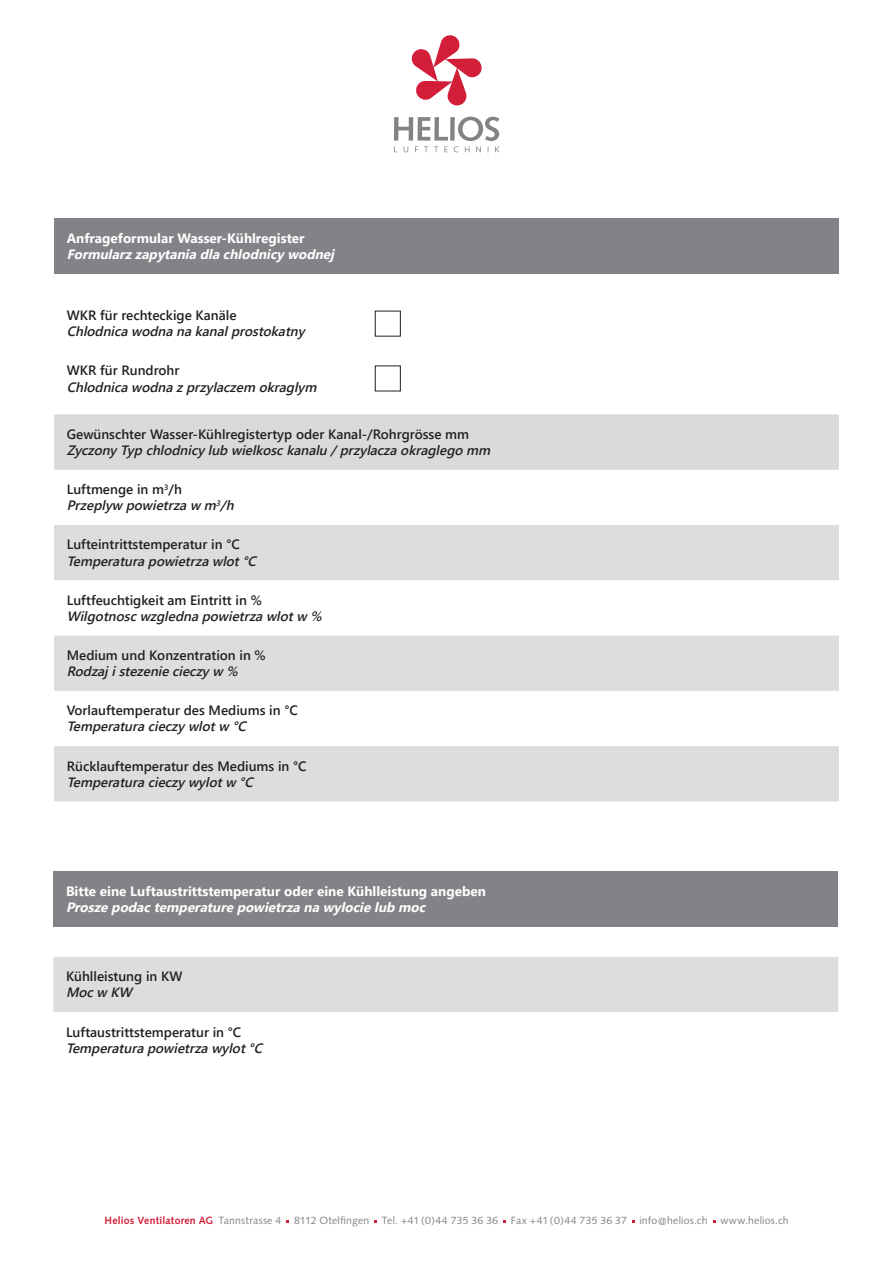
<style>
.page{position:relative;width:893px;height:1263px;background:#fff}
.page>*{position:absolute;margin:0;border:0;box-sizing:border-box;transform-origin:0 0}
.t1{font:italic 600 13.5px/16.2px "Segoe UI";color:#231f20}
.t2{font:600 13.5px/16.2px "Segoe UI";color:#231f20}
.t3{font:700 13.5px/16.2px "Segoe UI";color:#fff}
.t4{font:italic 700 13.5px "Segoe UI";color:#fff}
.t5{font:10.5px "Syntax";letter-spacing:.015em;color:#818386}
.s1{font-style:normal}
.s2{font-style:italic}
.s3{font-weight:700;color:#d21e38}
</style>
<div class="page">
<svg style="left:411px;top:35px;width:71px;height:70px"></svg>
<div style="left:450px;top:117px;width:5px;height:24px;background:#818386"></div>
<svg style="left:394px;top:117px;width:54px;height:35px"></svg>
<svg style="left:454px;top:117px;width:45px;height:35px"></svg>
<div style="left:54px;top:219px;width:785px;height:55px;background:#818386"></div>
<div style="left:54px;top:414px;width:785px;height:56px;background:#d9dadc"></div>
<svg style="left:54px;top:525px;width:785px;height:276px;fill:#dcdddf"></svg>
<div style="left:53px;top:872px;width:785px;height:55px;background:#818386"></div>
<div style="left:53px;top:957px;width:785px;height:55px;background:#dcdddf"></div>
<div style="left:375px;top:311px;width:26px;height:25px;border:1px solid #231f20"></div>
<div style="left:375px;top:366px;width:26px;height:25px;border:1px solid #231f20"></div>
<p class="t3" style="left:67px;top:229px;width:239px">Anfrageformular Wasser-Kühlregister</p>
<p class="t4" style="left:67px;top:242px;width:270px">Formularzzapytaniadlachlodnicywodnej</p>
<p class="t1" style="left:67px;top:306px;width:244px"><span class="s1">WKR für rechteckige Kanäle<br></span>Chlodnicawodnanakanalprostokatny</p>
<p class="t1" style="left:67px;top:361px;width:256px"><span class="s1">WKR für Rundrohr<br></span>Chlodnicawodnazprzylaczem okraglym</p>
<p class="t1" style="left:67px;top:425px;width:430px"><span class="s1">Gewünschter Wasser-Kühlregistertyp oder Kanal-/Rohrgrösse mm<br></span>ZyczonyTypchlodnicylubwielkosckanalu/przylaczaokraglegomm</p>
<p class="t1" style="left:67px;top:480px;width:173px"><span class="s1">Luftmenge in m</span><sup>3</sup><span class="s1">/h<br></span>Przeplyw powietrzaw m<sup>3</sup>/h</p>
<p class="t2" style="left:67px;top:535px;width:196px">Lufteintrittstemperatur in °C<br><span class="s2">Temperaturapowietrzawlot°C</span></p>
<p class="t1" style="left:67px;top:591px;width:261px"><span class="s1">Luftfeuchtigkeit am Eintritt in %<br></span>Wilgotnoscwzglednapowietrzawlotw %</p>
<p class="t2" style="left:67px;top:646px;width:201px">Medium und Konzentration in %<br><span class="s2">Rodzaj istezeniecieczyw %</span></p>
<p class="t2" style="left:67px;top:701px;width:233px">Vorlauftemperatur des Mediums in °C<br><span class="s2">Temperaturacieczywlotw °C</span></p>
<p class="t2" style="left:67px;top:756px;width:241px">Rücklauftemperatur des Mediums in °C<br><span class="s2">Temperaturacieczywylotw °C</span></p>
<p class="t3" style="left:66px;top:882px;width:421px">Bitte eine Luftaustrittstemperatur oder eine Kühlleistung angeben<br><span class="s2">Proszepodactemperaturepowietrzanawylocielubmoc</span></p>
<p class="t2" style="left:66px;top:967px;width:118px">Kühlleistung in KW<br><span class="s2">Mocw KW</span></p>
<p class="t2" style="left:66px;top:1022px;width:203px">Luftaustrittstemperatur in °C<br><span class="s2">Temperaturapowietrzawylot°C</span></p>
<p class="t5" style="left:105px;top:1214px;width:686px"><span class="s3">Helios Ventilatoren AG</span> Tannstrasse 4 8112 Otelfingen Tel. +41 (0)44 735 36 36 Fax +41 (0)44 735 36 37 info@helios.ch www.helios.ch</p>
</div>
